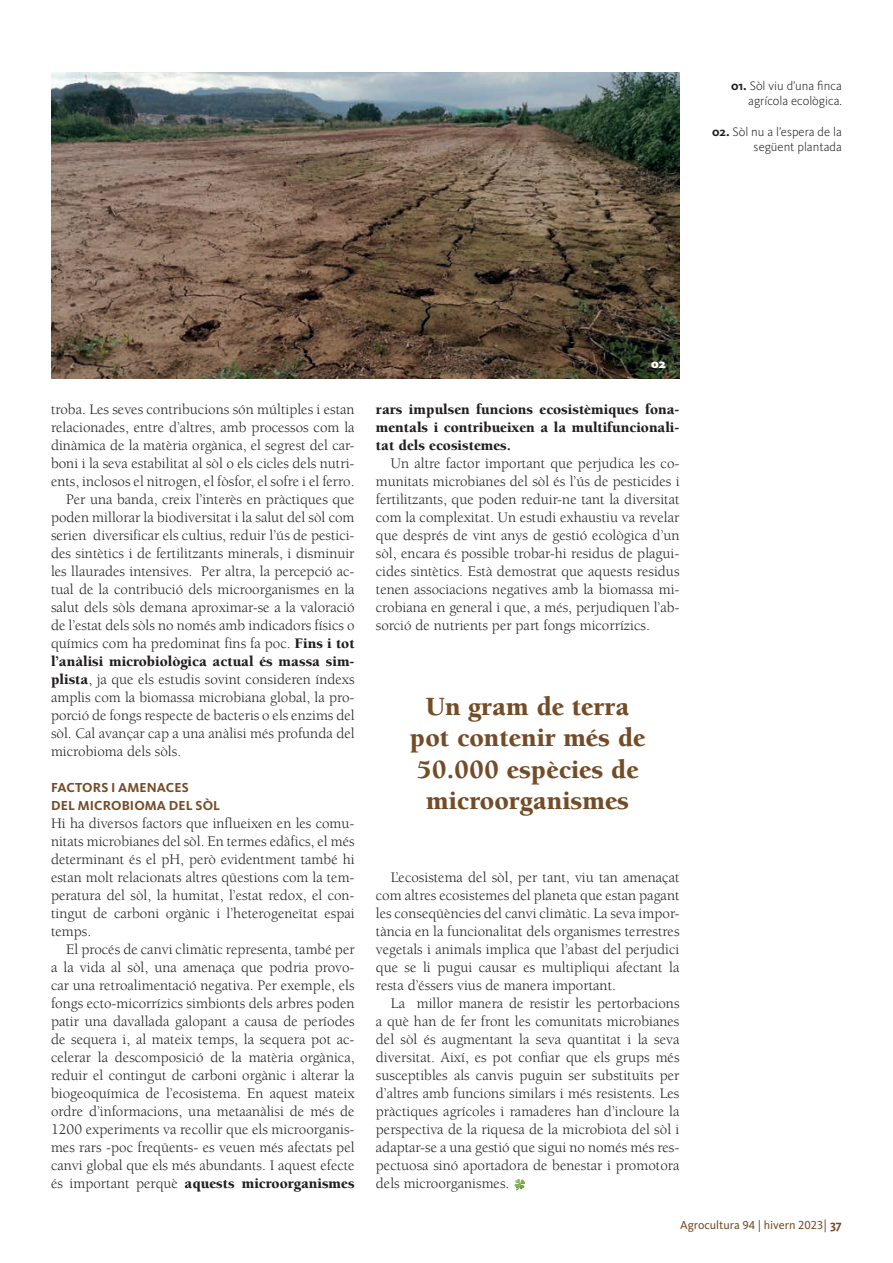
<style>
.page{position:relative;width:893px;height:1263px;background:#fff}
.page>*{position:absolute;margin:0;border:0;box-sizing:border-box;transform-origin:0 0}
.destacat_color{font:900 27px/31.5px "Berkeley";color:#744c27;text-align:center}
.Text_base{font:15px/18px "Berkeley Std";color:#231f20;text-align:justify}
.Text_base-2{font:900 15px/18px "Berkeley";color:#231f20;text-align:justify}
.Costadet{font:700 13.5px "Kievit OT";letter-spacing:.01em;color:#744c27}
.Peu_foto{font:300 12.75px/15.3px "Kievit OT";color:#231f20;text-align:right}
.número_foto{font:900 12.75px "Kievit OT";color:#fff}
.t1{font:12px "Kievit OT";color:#744c27}
.s1{font-weight:700}
.s2{font-family:"Berkeley";font-weight:900}
.s3{font-size:12.75px}
.s4{font-weight:700;font-size:12.75px}
</style>
<div class="page">
<img style="left:51px;top:72px;width:628px;height:306px">
<p class="Peu_foto" style="left:731px;top:78px;width:112px"><span class="s1">01.</span> Sòl viu d’una finca agrícola ecològica.</p>
<p class="Peu_foto" style="left:712px;top:124px;width:131px"><span class="s1">02.</span> Sòl nu a l’espera de la següent plantada</p>
<p class="Text_base" style="left:51px;top:401px;width:305px">troba. Les seves contribucions són múltiples i estan relacionades, entre d’altres, amb processos com la dinàmica de la matèria orgànica, el segrest del car&shy;boni i la seva estabilitat al sòl o els cicles dels nutri&shy;ents, inclosos el nitrogen, el fòsfor, el sofre i el ferro.</p>
<p class="Text_base" style="left:51px;top:491px;width:305px;text-indent:15px">Per una banda, creix l’interès en pràctiques que poden millorar la biodiversitat i la salut del sòl com serien diversificar els cultius, reduir l’ús de pestici&shy;des sintètics i de fertilitzants minerals, i disminuir les llaurades intensives. Per altra, la percepció ac&shy;tual de la contribució dels microorganismes en la salut dels sòls demana aproximar-se a la valoració de l’estat dels sòls no només amb indicadors físics o químics com ha predominat fins fa poc. <span class="s2">Fins i tot l’anàlisi microbiològica actual és massa sim&shy;plista</span>, ja que els estudis sovint consideren índexs amplis com la biomassa microbiana global, la pro&shy;porció de fongs respecte de bacteris o els enzims del sòl. Cal avançar cap a una anàlisi més profunda del microbioma dels sòls.</p>
<p class="Costadet" style="left:51px;top:779px;width:139px">FACTORS I AMENACES</p>
<p class="Costadet" style="left:51px;top:797px;width:171px">DEL MICROBIOMA DEL SÒL</p>
<p class="Text_base" style="left:51px;top:815px;width:305px">Hi ha diversos factors que influeixen en les comu&shy;nitats microbianes del sòl. En termes edàfics, el més determinant és el pH, però evidentment també hi estan molt relacionats altres qüestions com la tem&shy;peratura del sòl, la humitat, l’estat redox, el con&shy;tingut de carboni orgànic i l’heterogeneïtat espai temps.</p>
<p class="Text_base" style="left:51px;top:941px;width:305px;text-indent:15px">El procés de canvi climàtic representa, també per a la vida al sòl, una amenaça que podria provo&shy;car una retroalimentació negativa. Per exemple, els fongs ecto-micorrízics simbionts dels arbres poden patir una davallada galopant a causa de períodes de sequera i, al mateix temps, la sequera pot ac&shy;celerar la descomposició de la matèria orgànica, reduir el contingut de carboni orgànic i alterar la biogeoquímica de l’ecosistema. En aquest mateix ordre d’informacions, una metaanàlisi de més de 1200 experiments va recollir que els microorganis&shy;mes rars -poc freqüents- es veuen més afectats pel canvi global que els més abundants. I aquest efecte és important perquè <span class="s2">aquests microorganismes</span></p>
<p class="número_foto" style="left:651px;top:356px;width:16px">02</p>
<p class="Text_base-2" style="left:376px;top:401px;width:305px">rars impulsen funcions ecosistèmiques fona&shy;mentals i contribueixen a la multifuncionali&shy;tat dels ecosistemes.</p>
<p class="Text_base" style="left:376px;top:455px;width:305px;text-indent:15px">Un altre factor important que perjudica les co&shy;munitats microbianes del sòl és l’ús de pesticides i fertilitzants, que poden reduir-ne tant la diversitat com la complexitat. Un estudi exhaustiu va revelar que després de vint anys de gestió ecològica d’un sòl, encara és possible trobar-hi residus de plagui&shy;cides sintètics. Està demostrat que aquests residus tenen associacions negatives amb la biomassa mi&shy;crobiana en general i que, a més, perjudiquen l’ab&shy;sorció de nutrients per part fongs micorrízics.</p>
<p class="destacat_color" style="left:410px;top:691px;width:237px">Un gram de terra pot contenir més de<br>50.000 espècies de microorganismes</p>
<p class="Text_base" style="left:376px;top:869px;width:305px;text-indent:15px">L’ecosistema del sòl, per tant, viu tan amenaçat com altres ecosistemes del planeta que estan pagant les conseqüències del canvi climàtic. La seva impor&shy;tància en la funcionalitat dels organismes terrestres vegetals i animals implica que l’abast del perjudici que se li pugui causar es multipliqui afectant la resta d’éssers vius de manera important.</p>
<p class="Text_base" style="left:376px;top:995px;width:305px;text-indent:15px">La millor manera de resistir les pertorbacions a què han de fer front les comunitats microbianes del sòl és augmentant la seva quantitat i la seva diversitat. Així, es pot confiar que els grups més susceptibles als canvis puguin ser substituïts per d’altres amb funcions similars i més resistents. Les pràctiques agrícoles i ramaderes han d’incloure la perspectiva de la riquesa de la microbiota del sòl i adaptar-se a una gestió que sigui no només més res&shy;pectuosa sinó aportadora de benestar i promotora dels microorganismes.</p>
<p class="t1" style="left:680px;top:1218px;width:163px">Agrocultura 94 | hivern 2023<span class="s3">|</span> <span class="s4">37</span></p>
</div>
